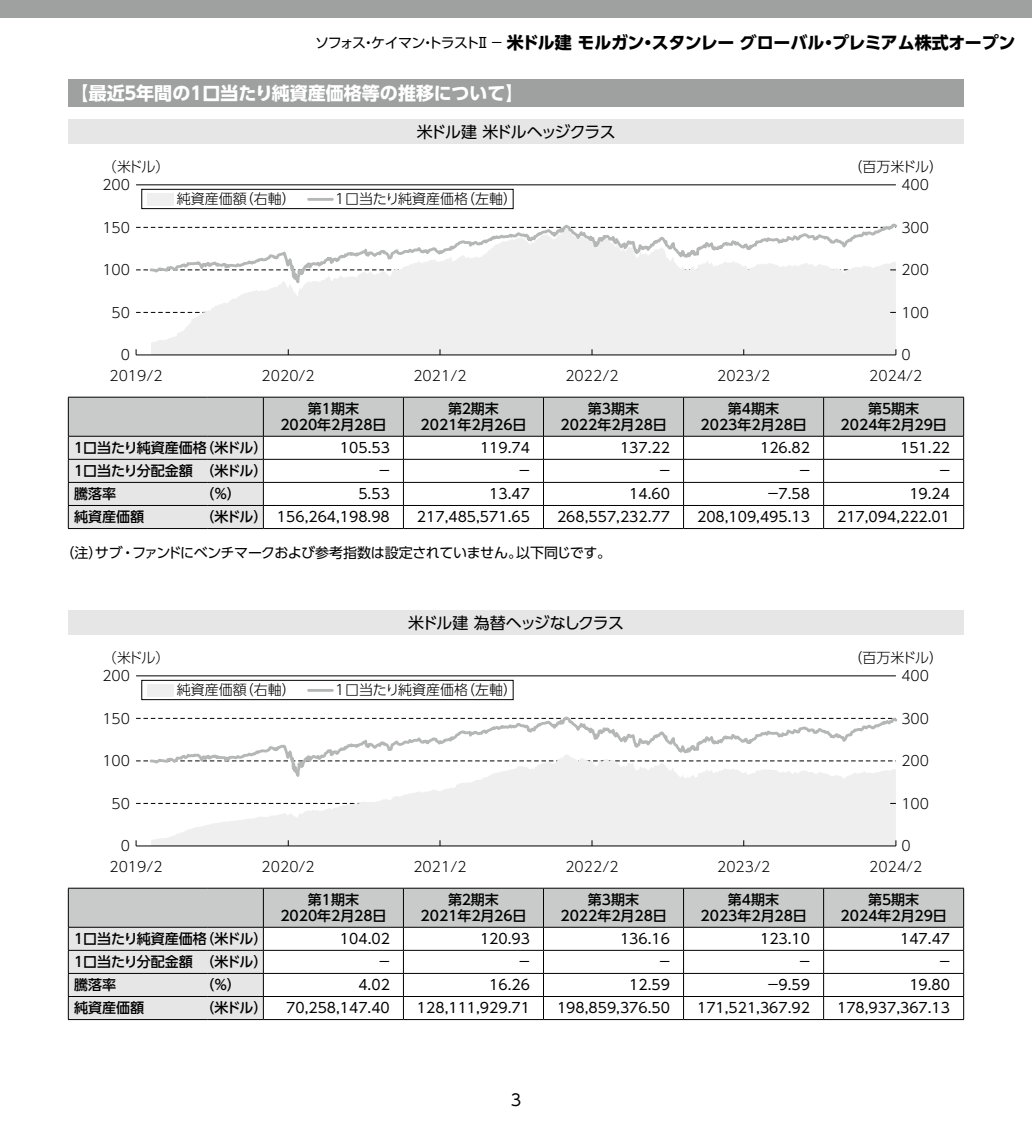
<style>
.page{position:relative;width:1032px;height:1134px;background:#fff}
.page>*{position:absolute;margin:0;border:0;box-sizing:border-box;transform-origin:0 0}
.t1{font:700 18px "UD Shin Go Pro";color:#fff}
.t2{font:700 17px "UD Shin Go Pro";letter-spacing:-.02em;color:#000}
.t3{font:16px "UD Shin Go Pro";letter-spacing:-.07em;color:#000}
.t4{font:14px "UD Shin Go Pro";color:#000}
.t5{font:500 14px/16px "UD Shin Go Pro";color:#000;text-align:center}
.t6{font:300 14px "UD Shin Go Pro";color:#000}
.t7{font:14px "UD Shin Go Pro";letter-spacing:-.03em;color:#000}
.t8{font:300 14px "Shin Go Pr 5";letter-spacing:-.13em;color:#000}
.s1{font-weight:400;font-size:14px}
.s2{font-weight:500}
</style>
<div class="page">
<div style="left:0;top:0;width:1032px;height:17px;background:#9fa0a0"></div>
<div style="left:68px;top:79px;width:896px;height:28px;background:#9fa0a0"></div>
<hr style="left:136px;top:184px;width:760px;height:1px;background:#000">
<div style="left:151px;top:317px;width:745px;height:37px;background:#efefef"></div>
<svg style="left:150px;top:223px;width:748px;height:94px"></svg>
<hr style="left:136px;top:354px;width:760px;height:1px;background:#000">
<svg style="left:136px;top:312px;width:760px;height:1px"></svg>
<svg style="left:136px;top:269px;width:760px;height:2px"></svg>
<div style="left:141px;top:189px;width:372px;height:20px;border:1px solid #000"></div>
<div style="left:148px;top:193px;width:26px;height:13px;background:#efefef"></div>
<hr style="left:309px;top:198px;width:23px;height:3px;background:#b5b6b6">
<hr style="left:136px;top:675px;width:760px;height:1px;background:#000">
<svg style="left:151px;top:810px;width:745px;height:35px;fill:#efefef"></svg>
<svg style="left:149px;top:716px;width:749px;height:94px"></svg>
<hr style="left:136px;top:845px;width:760px;height:1px;background:#000">
<svg style="left:136px;top:803px;width:760px;height:1px"></svg>
<div style="left:141px;top:680px;width:372px;height:20px;border:1px solid #000"></div>
<div style="left:148px;top:684px;width:26px;height:12px;background:#efefef"></div>
<hr style="left:309px;top:689px;width:23px;height:3px;background:#b5b6b6">
<svg style="left:68px;top:397px;width:896px;height:131px"></svg>
<hr style="left:68px;top:528px;width:140px;height:1px;background:#000">
<hr style="left:208px;top:528px;width:55px;height:1px;background:#000">
<hr style="left:263px;top:528px;width:140px;height:1px;background:#000">
<hr style="left:403px;top:528px;width:140px;height:1px;background:#000">
<hr style="left:543px;top:528px;width:140px;height:1px;background:#000">
<hr style="left:683px;top:528px;width:140px;height:1px;background:#000">
<hr style="left:823px;top:528px;width:141px;height:1px;background:#000">
<svg style="left:68px;top:888px;width:896px;height:131px"></svg>
<hr style="left:68px;top:1019px;width:140px;height:1px;background:#000">
<hr style="left:208px;top:1019px;width:55px;height:1px;background:#000">
<hr style="left:263px;top:1019px;width:140px;height:1px;background:#000">
<hr style="left:403px;top:1019px;width:140px;height:1px;background:#000">
<hr style="left:543px;top:1019px;width:140px;height:1px;background:#000">
<hr style="left:683px;top:1019px;width:140px;height:1px;background:#000">
<hr style="left:823px;top:1019px;width:141px;height:1px;background:#000">
<div style="left:68px;top:119px;width:896px;height:25px;background:#e6e6e6"></div>
<div style="left:68px;top:610px;width:896px;height:25px;background:#e6e6e6"></div>
<p class="t2" style="left:315px;top:29px;width:702px"><span class="s1">ソフォス・ケイマン・トラストⅡ －</span> 米ドル建 モルガン・スタンレー グローバル・プレミアム株式オープン</p>
<p class="t1" style="left:70px;top:78px;width:455px">【最近５年間の1口当たり純資産価格等の推移について】</p>
<p class="t3" style="left:417px;top:119px;width:200px">米ドル建 米ドルヘッジクラス</p>
<p class="t8" style="left:103px;top:155px;width:68px">（米ドル）</p>
<p class="t6" style="left:848px;top:156px;width:96px">（百万米ドル）</p>
<p class="t6" style="left:102px;top:174px;width:29px">200</p>
<p class="t6" style="left:177px;top:188px;width:121px">純資産価額（右軸）</p>
<p class="t6" style="left:335px;top:187px;width:183px">1口当たり純資産価格（左軸）</p>
<p class="t6" style="left:901px;top:174px;width:29px">400</p>
<p class="t6" style="left:102px;top:216px;width:29px">150</p>
<p class="t6" style="left:901px;top:216px;width:29px">300</p>
<p class="t6" style="left:102px;top:259px;width:29px">100</p>
<p class="t6" style="left:901px;top:259px;width:29px">200</p>
<p class="t6" style="left:112px;top:301px;width:20px">50</p>
<p class="t6" style="left:901px;top:301px;width:29px">100</p>
<p class="t6" style="left:121px;top:344px;width:11px">0</p>
<p class="t6" style="left:901px;top:344px;width:11px">0</p>
<p class="t6" style="left:109px;top:364px;width:55px">2019/2</p>
<p class="t6" style="left:262px;top:364px;width:55px">2020/2</p>
<p class="t6" style="left:413px;top:364px;width:55px">2021/2</p>
<p class="t6" style="left:565px;top:364px;width:55px">2022/2</p>
<p class="t6" style="left:717px;top:364px;width:55px">2023/2</p>
<p class="t6" style="left:869px;top:364px;width:55px">2024/2</p>
<p class="t5" style="left:280px;top:400px;width:108px">第1期末<br>2020年2月28日</p>
<p class="t5" style="left:421px;top:400px;width:107px">第２期末<br>2021年２月26日</p>
<p class="t5" style="left:560px;top:400px;width:108px">第3期末<br>2022年2月28日</p>
<p class="t5" style="left:700px;top:400px;width:108px">第4期末<br>2023年2月28日</p>
<p class="t5" style="left:840px;top:400px;width:108px">第5期末<br>2024年2月29日</p>
<p class="t5" style="left:74px;top:439px;width:195px">1口当たり純資産価格（米ドル）</p>
<p class="t4" style="left:340px;top:436px;width:51px">105.53</p>
<p class="t4" style="left:480px;top:436px;width:51px">119.74</p>
<p class="t4" style="left:620px;top:436px;width:51px">137.22</p>
<p class="t4" style="left:760px;top:436px;width:51px">126.82</p>
<p class="t4" style="left:900px;top:436px;width:51px">151.22</p>
<p class="t5" style="left:74px;top:462px;width:195px">1口当たり分配金額（米ドル）</p>
<p class="t4" style="left:378px;top:459px;width:15px">－</p>
<p class="t4" style="left:518px;top:459px;width:15px">－</p>
<p class="t4" style="left:658px;top:459px;width:15px">－</p>
<p class="t4" style="left:798px;top:459px;width:15px">－</p>
<p class="t4" style="left:938px;top:459px;width:15px">－</p>
<p class="t5" style="left:74px;top:485px;width:43px">騰落率</p>
<p class="t5" style="left:200px;top:485px;width:42px">（％）</p>
<p class="t4" style="left:358px;top:483px;width:33px">5.53</p>
<p class="t4" style="left:489px;top:483px;width:42px">13.47</p>
<p class="t4" style="left:629px;top:483px;width:42px">14.60</p>
<p class="t4" style="left:766px;top:483px;width:45px">－7.58</p>
<p class="t4" style="left:909px;top:483px;width:42px">19.24</p>
<p class="t5" style="left:74px;top:509px;width:71px">純資産価額</p>
<p class="t4" style="left:200px;top:506px;width:191px"><span class="s2">（米ドル）</span> 156,264,198.98</p>
<p class="t4" style="left:417px;top:506px;width:114px">217,485,571.65</p>
<p class="t4" style="left:557px;top:506px;width:114px">268,557,232.77</p>
<p class="t4" style="left:697px;top:506px;width:114px">208,109,495.13</p>
<p class="t4" style="left:837px;top:506px;width:114px">217,094,222.01</p>
<p class="t7" style="left:61px;top:541px;width:552px">（注）サブ・ファンドにベンチマークおよび参考指数は設定されていません。以下同じです。</p>
<p class="t3" style="left:408px;top:610px;width:217px">米ドル建 為替ヘッジなしクラス</p>
<p class="t8" style="left:103px;top:646px;width:68px">（米ドル）</p>
<p class="t6" style="left:848px;top:647px;width:96px">（百万米ドル）</p>
<p class="t6" style="left:102px;top:664px;width:29px">200</p>
<p class="t6" style="left:177px;top:679px;width:121px">純資産価額（右軸）</p>
<p class="t6" style="left:335px;top:678px;width:183px">1口当たり純資産価格（左軸）</p>
<p class="t6" style="left:901px;top:664px;width:29px">400</p>
<p class="t6" style="left:102px;top:707px;width:29px">150</p>
<p class="t6" style="left:901px;top:707px;width:29px">300</p>
<p class="t6" style="left:102px;top:750px;width:29px">100</p>
<p class="t6" style="left:901px;top:750px;width:29px">200</p>
<p class="t6" style="left:112px;top:792px;width:20px">50</p>
<p class="t6" style="left:901px;top:792px;width:29px">100</p>
<p class="t6" style="left:121px;top:835px;width:11px">0</p>
<p class="t6" style="left:901px;top:835px;width:11px">0</p>
<p class="t6" style="left:109px;top:855px;width:55px">2019/2</p>
<p class="t6" style="left:262px;top:855px;width:55px">2020/2</p>
<p class="t6" style="left:413px;top:855px;width:55px">2021/2</p>
<p class="t6" style="left:565px;top:855px;width:55px">2022/2</p>
<p class="t6" style="left:717px;top:855px;width:55px">2023/2</p>
<p class="t6" style="left:869px;top:855px;width:55px">2024/2</p>
<p class="t5" style="left:280px;top:891px;width:108px">第1期末<br>2020年2月28日</p>
<p class="t5" style="left:421px;top:891px;width:107px">第２期末<br>2021年２月26日</p>
<p class="t5" style="left:560px;top:891px;width:108px">第3期末<br>2022年2月28日</p>
<p class="t5" style="left:700px;top:891px;width:108px">第4期末<br>2023年2月28日</p>
<p class="t5" style="left:840px;top:891px;width:108px">第5期末<br>2024年2月29日</p>
<p class="t5" style="left:74px;top:930px;width:195px">1口当たり純資産価格（米ドル）</p>
<p class="t4" style="left:340px;top:927px;width:51px">104.02</p>
<p class="t4" style="left:480px;top:927px;width:51px">120.93</p>
<p class="t4" style="left:620px;top:927px;width:51px">136.16</p>
<p class="t4" style="left:760px;top:927px;width:51px">123.10</p>
<p class="t4" style="left:900px;top:927px;width:51px">147.47</p>
<p class="t5" style="left:74px;top:953px;width:195px">1口当たり分配金額（米ドル）</p>
<p class="t4" style="left:378px;top:950px;width:15px">－</p>
<p class="t4" style="left:518px;top:950px;width:15px">－</p>
<p class="t4" style="left:658px;top:950px;width:15px">－</p>
<p class="t4" style="left:798px;top:950px;width:15px">－</p>
<p class="t4" style="left:938px;top:950px;width:15px">－</p>
<p class="t5" style="left:74px;top:976px;width:43px">騰落率</p>
<p class="t5" style="left:200px;top:976px;width:42px">（％）</p>
<p class="t4" style="left:358px;top:974px;width:33px">4.02</p>
<p class="t4" style="left:489px;top:974px;width:42px">16.26</p>
<p class="t4" style="left:629px;top:974px;width:42px">12.59</p>
<p class="t4" style="left:766px;top:974px;width:45px">－9.59</p>
<p class="t4" style="left:909px;top:974px;width:42px">19.80</p>
<p class="t5" style="left:74px;top:1000px;width:71px">純資産価額</p>
<p class="t5" style="left:200px;top:1000px;width:68px">（米ドル）</p>
<p class="t4" style="left:286px;top:997px;width:105px">70,258,147.40</p>
<p class="t4" style="left:417px;top:997px;width:114px">128,111,929.71</p>
<p class="t4" style="left:557px;top:997px;width:114px">198,859,376.50</p>
<p class="t4" style="left:697px;top:997px;width:114px">171,521,367.92</p>
<p class="t4" style="left:837px;top:997px;width:114px">178,937,367.13</p>
<p class="t3" style="left:511px;top:1087px;width:12px">3</p>
</div>
